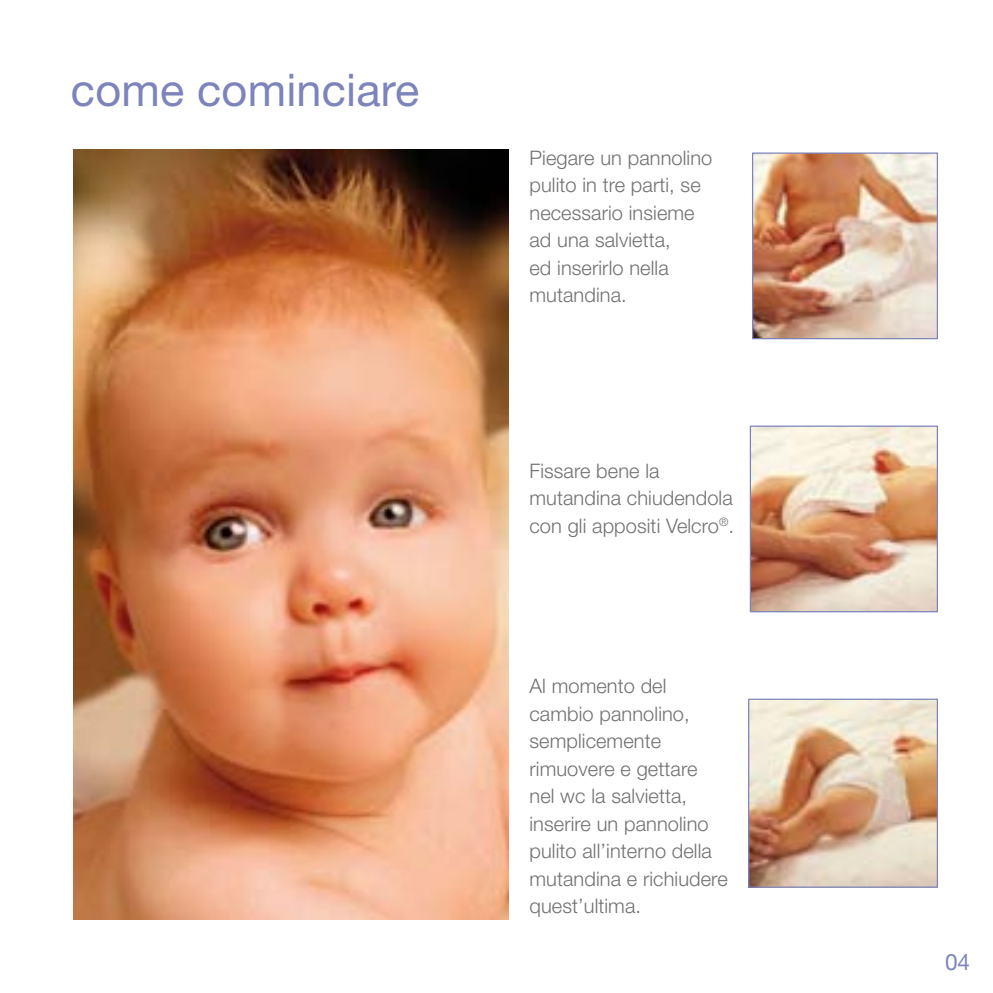
<style>
.page{position:relative;width:993px;height:993px;background:#fff}
.page>*{position:absolute;margin:0;border:0;box-sizing:border-box;transform-origin:0 0}
.t1{font:45px "Helvetica Neue";letter-spacing:.005em;color:#7c84bb}
.t2{font:22.5px "Helvetica Neue";color:#7c84bb}
.t3{font:300 20px/27.5px "Helvetica Neue";letter-spacing:.005em;color:#707173}
</style>
<div class="page">
<img style="left:753px;top:154px;width:182px;height:183px">
<div style="left:751px;top:152px;width:186px;height:187px;border:1px solid #7c84bb"></div>
<img style="left:751px;top:427px;width:184px;height:183px">
<div style="left:749px;top:425px;width:188px;height:187px;border:1px solid #7c84bb"></div>
<img style="left:749px;top:700px;width:186px;height:185px">
<div style="left:747px;top:698px;width:190px;height:189px;border:1px solid #7c84bb"></div>
<img style="left:73px;top:149px;width:435px;height:769px">
<h1 class="t1" style="left:71px;top:63px;width:350px">come cominciare</h1>
<p class="t3" style="left:529px;top:143px;width:184px">Piegare un pannolino pulito in tre parti, se necessario insieme ad una salvietta,<br>ed inserirlo nella mutandina.</p>
<p class="t3" style="left:529px;top:456px;width:206px">Fissare bene la mutandina chiudendola con gli appositi Velcro<sup>®</sup>.</p>
<p class="t3" style="left:529px;top:671px;width:200px">Al momento del cambio pannolino, semplicemente rimuovere e gettare<br>nel wc la salvietta, inserire un pannolino pulito all’interno della mutandina e richiudere quest’ultima.</p>
<p class="t2" style="left:944px;top:948px;width:27px">04</p>
</div>
